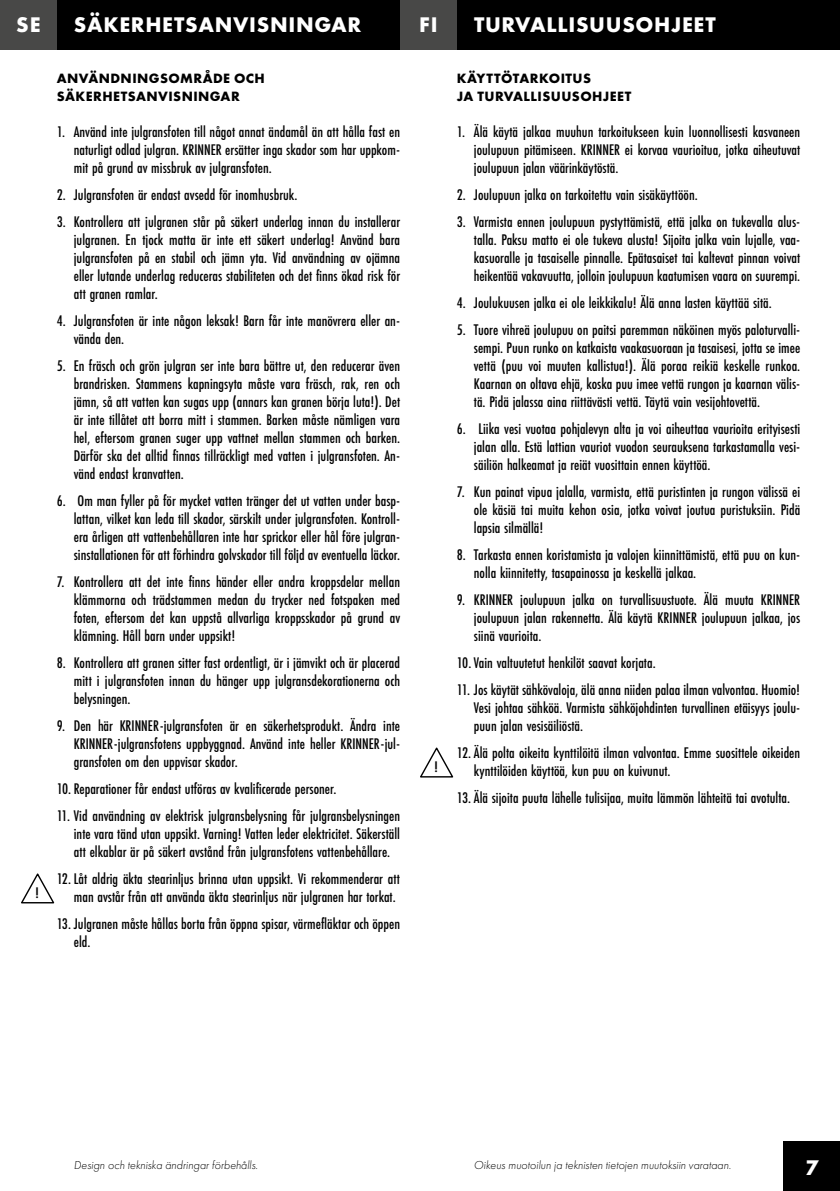
<style>
.page{position:relative;width:840px;height:1191px;background:#fff}
.page>*{position:absolute;margin:0;border:0;box-sizing:border-box;transform-origin:0 0}
.t1{font:700 22px "Futura PT";letter-spacing:.03em;color:#fff}
.t2{font:500 16px/18px "Futura PT Cond";color:#000;text-align:justify}
.t3{font:500 16px "Futura PT";color:#000}
.t4{font:700 14px/18px "Futura PT";letter-spacing:.03em;color:#000}
.t5{font:italic 300 12px "Futura PT";color:#000}
</style>
<div class="page">
<div style="left:57px;top:0;width:782px;height:49px;background:#000"></div>
<div style="left:0;top:0;width:57px;height:49px;background:#484847"></div>
<div style="left:400px;top:0;width:56px;height:49px;background:#484847"></div>
<hr style="left:0;top:0;width:1px;height:49px;background:#000">
<div style="left:782px;top:1141px;width:57px;height:50px;background:#000"></div>
<svg style="left:420px;top:747px;width:34px;height:31px"></svg>
<svg style="left:21px;top:873px;width:34px;height:31px"></svg>
<h1 class="t1" style="left:16px;top:10px;width:26px">SE</h1>
<h1 class="t1" style="left:74px;top:11px;width:289px">SÄKERHETSANVISNINGAR</h1>
<p class="t3" style="left:35px;top:882px;width:6px">!</p>
<p class="t4" style="left:57px;top:69px;width:209px">ANVÄNDNINGSOMRÅDE OCH<br>SÄKERHETSANVISNINGAR</p>
<p class="t2" style="left:74px;top:123px;width:327px;text-indent:-17px">1. Använd inte julgransfoten till något annat ändamål än att hålla fast en naturligt odlad julgran. KRINNER ersätter inga skador som har uppkom&shy;mit på grund av missbruk av julgransfoten.</p>
<p class="t2" style="left:57px;top:186px;width:242px">2. Julgransfoten är endast avsedd för inomhusbruk.</p>
<p class="t2" style="left:74px;top:213px;width:328px;text-indent:-17px">3. Kontrollera att julgranen står på säkert underlag innan du installerar julgranen. En tjock matta är inte ett säkert underlag! Använd bara julgransfoten på en stabil och jämn yta. Vid användning av ojämna eller lutande underlag reduceras stabiliteten och det finns ökad risk för att granen ramlar.</p>
<p class="t2" style="left:74px;top:312px;width:327px;text-indent:-17px">4. Julgransfoten är inte någon leksak! Barn får inte manövrera eller an&shy;vända den.</p>
<p class="t2" style="left:74px;top:357px;width:328px;text-indent:-17px">5. En fräsch och grön julgran ser inte bara bättre ut, den reducerar även brandrisken. Stammens kapningsyta måste vara fräsch, rak, ren och jämn, så att vatten kan sugas upp (annars kan granen börja luta!). Det är inte tillåtet att borra mitt i stammen. Barken måste nämligen vara hel, eftersom granen suger upp vattnet mellan stammen och barken.<br>Därför ska det alltid finnas tillräckligt med vatten i julgransfoten. An&shy;vänd endast kranvatten.</p>
<p class="t2" style="left:74px;top:492px;width:328px;text-indent:-17px">6. Om man fyller på för mycket vatten tränger det ut vatten under basp&shy;lattan, vilket kan leda till skador, särskilt under julgransfoten. Kontroll&shy;era årligen att vattenbehållaren inte har sprickor eller hål före julgran&shy;sinstallationen för att förhindra golvskador till följd av eventuella läckor.</p>
<p class="t2" style="left:74px;top:573px;width:327px;text-indent:-17px">7. Kontrollera att det inte finns händer eller andra kroppsdelar mellan klämmorna och trädstammen medan du trycker ned fotspaken med foten, eftersom det kan uppstå allvarliga kroppsskador på grund av klämning. Håll barn under uppsikt!</p>
<p class="t2" style="left:74px;top:654px;width:327px;text-indent:-17px">8. Kontrollera att granen sitter fast ordentligt, är i jämvikt och är placerad mitt i julgransfoten innan du hänger upp julgransdekorationerna och belysningen.</p>
<p class="t2" style="left:74px;top:717px;width:328px;text-indent:-17px">9. Den här KRINNER-julgransfoten är en säkerhetsprodukt. Ändra inte KRINNER-julgransfotens uppbyggnad. Använd inte heller KRINNER-jul&shy;gransfoten om den uppvisar skador.</p>
<p class="t2" style="left:57px;top:780px;width:281px">10. Reparationer får endast utföras av kvalificerade personer.</p>
<p class="t2" style="left:74px;top:807px;width:327px;text-indent:-17px">11. Vid användning av elektrisk julgransbelysning får julgransbelysningen inte vara tänd utan uppsikt. Varning! Vatten leder elektricitet. Säkerställ att elkablar är på säkert avstånd från julgransfotens vattenbehållare.</p>
<p class="t2" style="left:57px;top:870px;width:344px;text-align:right">12. Låt aldrig äkta stearinljus brinna utan uppsikt. Vi rekommenderar att man avstår från att använda äkta stearinljus när julgranen har torkat.</p>
<p class="t2" style="left:74px;top:915px;width:327px;text-indent:-17px">13. Julgranen måste hållas borta från öppna spisar, värmefläktar och öppen eld.</p>
<h1 class="t1" style="left:419px;top:10px;width:20px">FI</h1>
<h1 class="t1" style="left:473px;top:11px;width:243px">TURVALLISUUSOHJEET</h1>
<p class="t3" style="left:434px;top:757px;width:6px">!</p>
<p class="t4" style="left:456px;top:69px;width:176px">KÄYTTÖTARKOITUS<br>JA TURVALLISUUSOHJEET</p>
<p class="t2" style="left:473px;top:123px;width:327px;text-indent:-17px">1. Älä käytä jalkaa muuhun tarkoitukseen kuin luonnollisesti kasvaneen joulupuun pitämiseen. KRINNER ei korvaa vaurioitua, jotka aiheutuvat joulupuun jalan väärinkäytöstä.</p>
<p class="t2" style="left:456px;top:186px;width:242px">2. Joulupuun jalka on tarkoitettu vain sisäkäyttöön.</p>
<p class="t2" style="left:473px;top:213px;width:328px;text-indent:-17px">3. Varmista ennen joulupuun pystyttämistä, että jalka on tukevalla alus&shy;talla. Paksu matto ei ole tukeva alusta! Sijoita jalka vain lujalle, vaa&shy;kasuoralle ja tasaiselle pinnalle. Epätasaiset tai kaltevat pinnan voivat heikentää vakavuutta, jolloin joulupuun kaatumisen vaara on suurempi.</p>
<p class="t2" style="left:456px;top:294px;width:316px">4. Joulukuusen jalka ei ole leikkikalu! Älä anna lasten käyttää sitä.</p>
<p class="t2" style="left:473px;top:321px;width:328px;text-indent:-17px">5. Tuore vihreä joulupuu on paitsi paremman näköinen myös paloturvalli&shy;sempi. Puun runko on katkaista vaakasuoraan ja tasaisesi, jotta se imee vettä (puu voi muuten kallistua!). Älä poraa reikiä keskelle runkoa.<br>Kaarnan on oltava ehjä, koska puu imee vettä rungon ja kaarnan välis&shy;tä. Pidä jalassa aina riittävästi vettä. Täytä vain vesijohtovettä.</p>
<p class="t2" style="left:473px;top:420px;width:328px;text-indent:-17px">6. Liika vesi vuotaa pohjalevyn alta ja voi aiheuttaa vaurioita erityisesti jalan alla. Estä lattian vauriot vuodon seurauksena tarkastamalla vesi&shy;säiliön halkeamat ja reiät vuosittain ennen käyttöä.</p>
<p class="t2" style="left:473px;top:483px;width:328px;text-indent:-17px">7. Kun painat vipua jalalla, varmista, että puristinten ja rungon välissä ei ole käsiä tai muita kehon osia, jotka voivat joutua puristuksiin. Pidä lapsia silmällä!</p>
<p class="t2" style="left:473px;top:546px;width:327px;text-indent:-17px">8. Tarkasta ennen koristamista ja valojen kiinnittämistä, että puu on kun&shy;nolla kiinnitetty, tasapainossa ja keskellä jalkaa.</p>
<p class="t2" style="left:473px;top:591px;width:328px;text-indent:-17px">9. KRINNER joulupuun jalka on turvallisuustuote. Älä muuta KRINNER joulupuun jalan rakennetta. Älä käytä KRINNER joulupuun jalkaa, jos siinä vaurioita.</p>
<p class="t2" style="left:456px;top:654px;width:200px">10. Vain valtuutetut henkilöt saavat korjata.</p>
<p class="t2" style="left:473px;top:681px;width:328px;text-indent:-17px">11. Jos käytät sähkövaloja, älä anna niiden palaa ilman valvontaa. Huomio!<br>Vesi johtaa sähköä. Varmista sähköjohdinten turvallinen etäisyys joulu&shy;puun jalan vesisäiliöstä.</p>
<p class="t2" style="left:473px;top:744px;width:327px;text-indent:-17px">12. Älä polta oikeita kynttilöitä ilman valvontaa. Emme suosittele oikeiden kynttilöiden käyttöä, kun puu on kuivunut.</p>
<p class="t2" style="left:456px;top:789px;width:334px">13. Älä sijoita puuta lähelle tulisijaa, muita lämmön lähteitä tai avotulta.</p>
<p class="t5" style="left:74px;top:1158px;width:185px">Design och tekniska ändringar förbehålls.</p>
<p class="t5" style="left:473px;top:1158px;width:258px">Oikeus muotoilun ja teknisten tietojen muutoksiin varataan.</p>
<h1 class="t1" style="left:804px;top:1153px;width:15px">7</h1>
</div>
